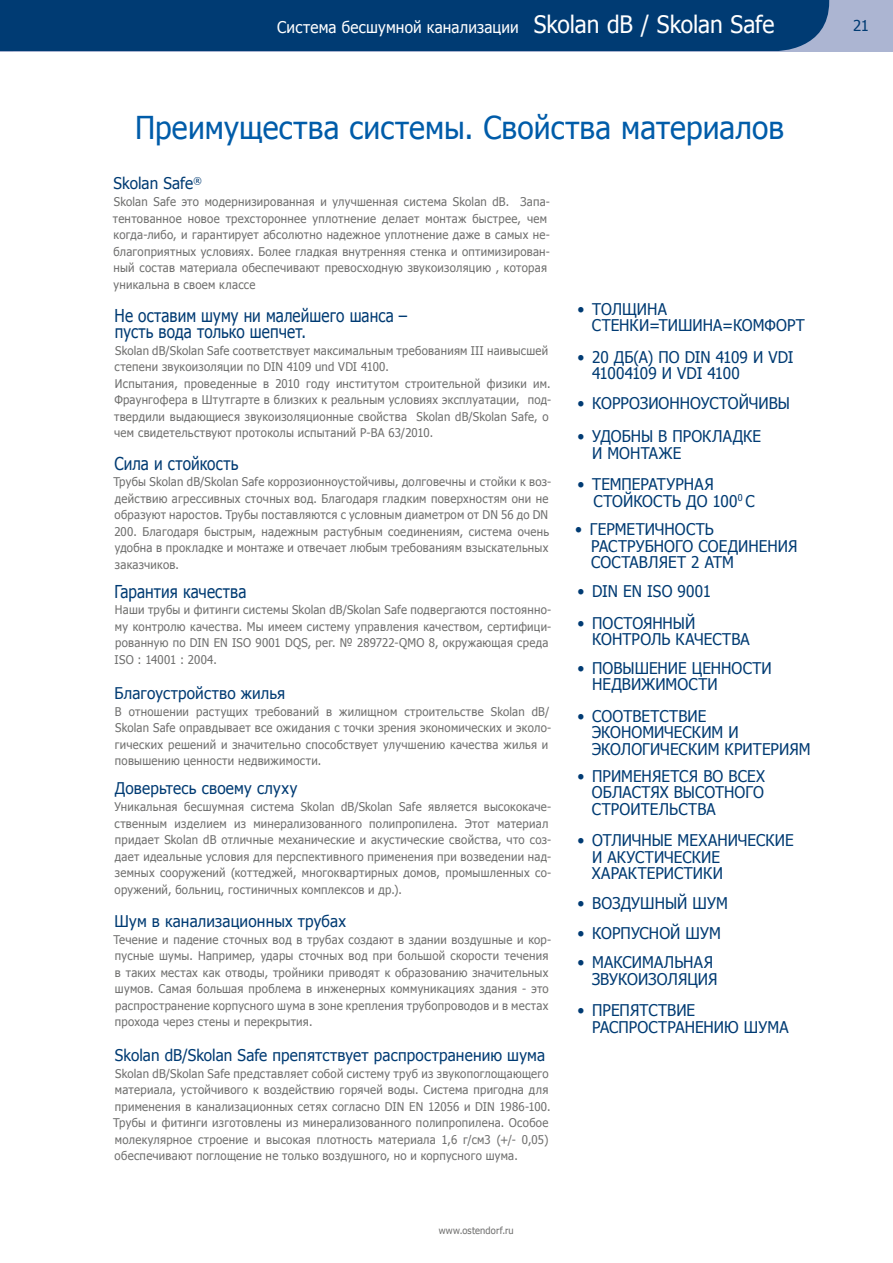
<style>
.page{position:relative;width:893px;height:1263px;background:#fff}
.page>*{position:absolute;margin:0;border:0;box-sizing:border-box;transform-origin:0 0}
.t1{font:31.5px "Tahoma";letter-spacing:.005em;color:#005ca9;scale:.95 1}
.t2{font:17.7px/16.5px "Tahoma";letter-spacing:.005em;color:#003b73;scale:.86 1}
.t3{font:16.2px/16.5px "Tahoma";letter-spacing:.005em;color:#003b73;scale:.95 1}
.t4{font:16.2px "Tahoma";letter-spacing:.01em;color:#fff;scale:.95 1}
.t5{font:16.2px/16.5px "Tahoma";letter-spacing:-.015em;color:#003b73;scale:.95 1}
.t6{font:15px "Tahoma";color:#003b73}
.t7{font:12px/16.5px "Tahoma";letter-spacing:.025em;color:#6f6f6e;scale:.95 1}
.t8{font:9.75px "Tahoma";letter-spacing:.02em;color:#6f6f6e;scale:.95 1}
.s1{font-size:24px}
</style>
<div class="page">
<div style="left:0;top:0;width:893px;height:51px;background:#acb5d2"></div>
<div style="left:0;top:0;width:829px;height:51px;background:#003b73"></div>
<h3 class="t4" style="left:277px;top:16px;width:525px">Система бесшумной канализации <span class="s1">Skolan dB / Skolan Safe</span></h3>
<p class="t6" style="left:853px;top:20px;width:17px">21</p>
<h1 class="t1" style="left:135px;top:107px;width:685px">Преимущества системы. Свойства материалов</h1>
<h3 class="t3" style="left:114px;top:177px;width:94px">Skolan Safe<sup>®</sup></h3>
<p class="t7" style="left:113px;top:193px;width:462px">Skolan Safe это модернизированная и улучшенная система Skolan dB. Запа&shy;тентованное новое трехстороннее уплотнение делает монтаж быстрее, чем когда-либо, и гарантирует абсолютно надежное уплотнение даже в самых не&shy;благоприятных условиях. Более гладкая внутренняя стенка и оптимизирован&shy;ный состав материала обеспечивают превосходную звукоизоляцию , которая уникальна в своем классе</p>
<h2 class="t2" style="left:115px;top:306px;width:342px">Не оставим шуму ни малейшего шанса – пусть вода только шепчет.</h2>
<p class="t7" style="left:114px;top:342px;width:462px">Skolan dB/Skolan Safe соответствует максимальным требованиям III наивысшей степени звукоизоляции по DIN 4109 und VDI 4100.<br>Испытания, проведенные в 2010 году институтом строительной физики им.<br>Фраунгофера в Штутгарте в близких к реальным условиях эксплуатации, под&shy;твердили выдающиеся звукоизоляционные свойства Skolan dB/Skolan Safe, о чем свидетельствуют протоколы испытаний P-BA 63/2010.</p>
<h2 class="t2" style="left:114px;top:454px;width:146px">Сила и стойкость</h2>
<p class="t7" style="left:113px;top:473px;width:463px">Трубы Skolan dB/Skolan Safe коррозионноустойчивы, долговечны и стойки к воз&shy;действию агрессивных сточных вод. Благодаря гладким поверхностям они не образуют наростов. Трубы поставляются с условным диаметром от DN 56 до DN 200. Благодаря быстрым, надежным растубным соединениям, система очень удобна в прокладке и монтаже и отвечает любым требованиям взыскательных заказчиков.</p>
<h2 class="t2" style="left:115px;top:582px;width:155px">Гарантия качества</h2>
<p class="t7" style="left:115px;top:601px;width:461px">Наши трубы и фитинги системы Skolan dB/Skolan Safe подвергаются постоянно&shy;му контролю качества. Мы имеем систему управления качеством, сертифици&shy;рованную по DIN EN ISO 9001 DQS, рег. № 289722-QMO 8, окружающая среда ISO : 14001 : 2004.</p>
<h3 class="t3" style="left:115px;top:684px;width:181px">Благоустройство жилья</h3>
<p class="t7" style="left:115px;top:703px;width:461px">В отношении растущих требований в жилищном строительстве Skolan dB/ Skolan Safe оправдывает все ожидания с точки зрения экономических и эколо&shy;гических решений и значительно способствует улучшению качества жилья и повышению ценности недвижимости.</p>
<h3 class="t3" style="left:115px;top:780px;width:194px">Доверьтесь своему слуху</h3>
<p class="t7" style="left:114px;top:798px;width:461px">Уникальная бесшумная система Skolan dB/Skolan Safe является высококаче&shy;ственным изделием из минерализованного полипропилена. Этот материал придает Skolan dB отличные механические и акустические свойства, что соз&shy;дает идеальные условия для перспективного применения при возведении над&shy;земных сооружений (коттеджей, многоквартирных домов, промышленных со&shy;оружений, больниц, гостиничных комплексов и др.).</p>
<h3 class="t3" style="left:115px;top:912px;width:245px">Шум в канализационных трубах</h3>
<p class="t7" style="left:113px;top:931px;width:463px">Течение и падение сточных вод в трубах создают в здании воздушные и кор&shy;пусные шумы. Например, удары сточных вод при большой скорости течения в таких местах как отводы, тройники приводят к образованию значительных шумов. Самая большая проблема в инженерных коммуникациях здания - это распространение корпусного шума в зоне крепления трубопроводов и в местах прохода через стены и перекрытия.</p>
<h3 class="t3" style="left:115px;top:1046px;width:454px">Skolan dB/Skolan Safe препятствует распространению шума</h3>
<p class="t7" style="left:113px;top:1064px;width:462px">Skolan dB/Skolan Safe представляет собой систему труб из звукопоглощающего материала, устойчивого к воздействию горячей воды. Система пригодна для применения в канализационных сетях согласно DIN EN 12056 и DIN 1986-100.<br>Трубы и фитинги изготовлены из минерализованного полипропилена. Особое молекулярное строение и высокая плотность материала 1,6 г/см3 (+/- 0,05) обеспечивают поглощение не только воздушного, но и корпусного шума.</p>
<h3 class="t3" style="left:592px;top:300px;width:226px;text-indent:-15px">• ТОЛЩИНА<br>СТЕНКИ=ТИШИНА=КОМФОРТ</h3>
<h3 class="t5" style="left:592px;top:350px;width:213px;text-indent:-15px">• 20 ДБ(А) ПО DIN 4109 И VDI<br>41004109 И VDI 4100</h3>
<h3 class="t3" style="left:577px;top:394px;width:225px">• КОРРОЗИОННОУСТОЙЧИВЫ</h3>
<h3 class="t3" style="left:592px;top:427px;width:180px;text-indent:-15px">• УДОБНЫ В ПРОКЛАДКЕ<br>И МОНТАЖЕ</h3>
<h3 class="t3" style="left:594px;top:477px;width:171px;text-indent:-16px">• ТЕМПЕРАТУРНАЯ<br>СТОЙКОСТЬ ДО 100<sup>0</sup> С</h3>
<h3 class="t3" style="left:591px;top:520px;width:219px;text-indent:-16px">• ГЕРМЕТИЧНОСТЬ<br>РАСТРУБНОГО СОЕДИНЕНИЯ<br>СОСТАВЛЯЕТ 2 АТМ</h3>
<h3 class="t3" style="left:577px;top:582px;width:142px">• DIN EN ISO 9001</h3>
<h3 class="t3" style="left:592px;top:616px;width:167px;text-indent:-15px">• ПОСТОЯННЫЙ<br>КОНТРОЛЬ КАЧЕСТВА</h3>
<h3 class="t3" style="left:592px;top:659px;width:191px;text-indent:-15px">• ПОВЫШЕНИЕ ЦЕННОСТИ<br>НЕДВИЖИМОСТИ</h3>
<h3 class="t3" style="left:592px;top:707px;width:232px;text-indent:-15px">• СООТВЕТСТВИЕ<br>ЭКОНОМИЧЕСКИМ И<br>ЭКОЛОГИЧЕСКИМ КРИТЕРИЯМ</h3>
<h3 class="t3" style="left:592px;top:767px;width:184px;text-align:justify;text-indent:-15px">• ПРИМЕНЯЕТСЯ ВО ВСЕХ ОБЛАСТЯХ ВЫСОТНОГО СТРОИТЕЛЬСТВА</h3>
<h3 class="t3" style="left:592px;top:833px;width:214px;text-indent:-14px">• ОТЛИЧНЫЕ МЕХАНИЧЕСКИЕ<br>И АКУСТИЧЕСКИЕ<br>ХАРАКТЕРИСТИКИ</h3>
<h3 class="t3" style="left:577px;top:894px;width:160px">• ВОЗДУШНЫЙ ШУМ</h3>
<h3 class="t3" style="left:577px;top:924px;width:153px">• КОРПУСНОЙ ШУМ</h3>
<h3 class="t3" style="left:577px;top:953px;width:149px;text-align:right">• МАКСИМАЛЬНАЯ<br>ЗВУКОИЗОЛЯЦИЯ</h3>
<h3 class="t3" style="left:592px;top:1003px;width:208px;text-indent:-15px">• ПРЕПЯТСТВИЕ<br>РАСПРОСТРАНЕНИЮ ШУМА</h3>
<p class="t8" style="left:439px;top:1226px;width:81px">www.ostendorf.ru</p>
</div>
